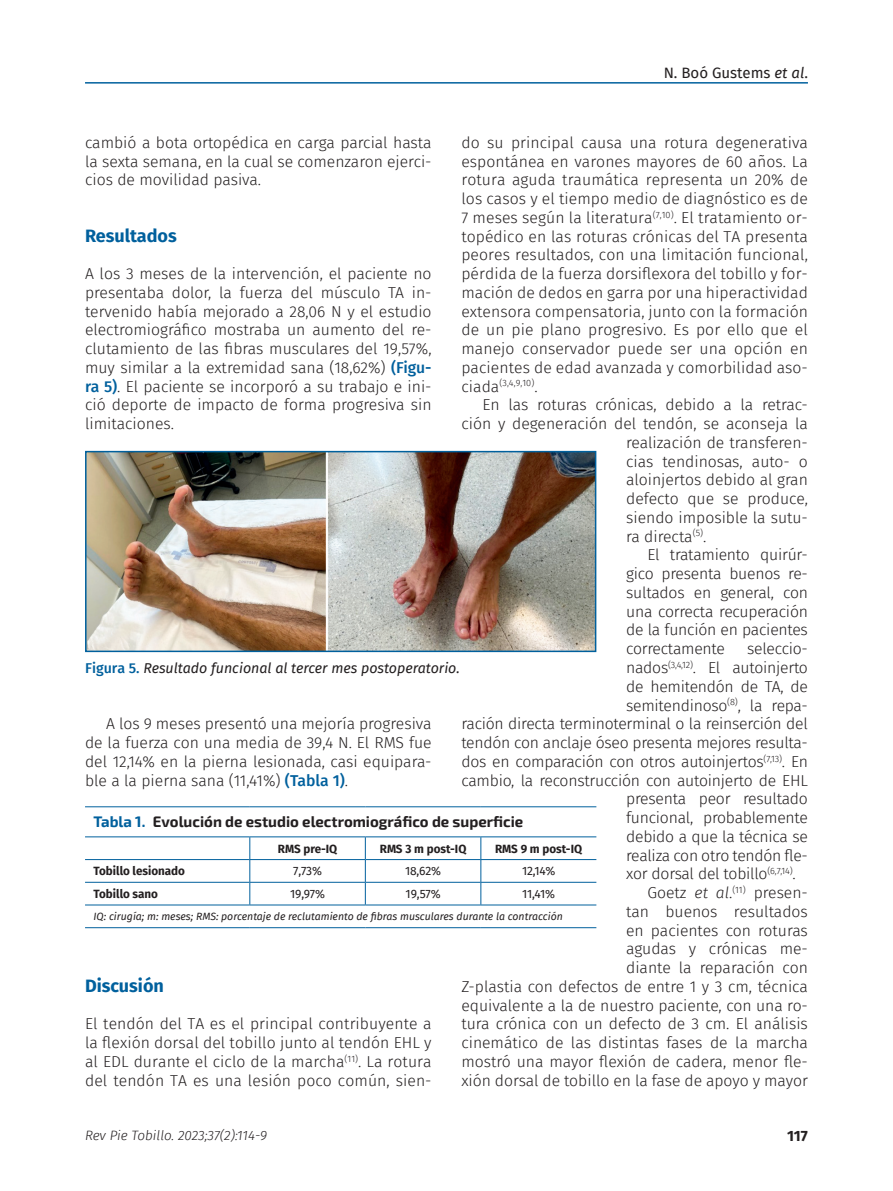
<style>
.page{position:relative;width:893px;height:1191px;background:#fff}
.page>*{position:absolute;margin:0;border:0;box-sizing:border-box;transform-origin:0 0}
.Ladillo{font:700 18px "Fira Sans FS";color:#00609d}
.Párrafo_general{font:15.75px/18.8px "Fira Sans Light FS";letter-spacing:-.01em;color:#231f20;text-align:justify}
.Primer_párrafo{font:15.75px/18.8px "Fira Sans Light FS";letter-spacing:.005em;color:#231f20;text-align:justify}
.Título_tabla{font:700 15px "Exo 2";color:#231f20}
.t1{font:15px "Fira Sans FS";color:#231f20}
.t2{font:700 15px "Fira Sans FS";color:#231f20}
.Pie_de_foto{font:italic 14.25px "Fira Sans FS";color:#231f20}
.t3{font:italic 300 13.5px "Fira Sans FS";color:#231f20}
.Nombre_columna_tabla{font:700 12px "Fira Sans FS";color:#231f20}
.Texto_tabla{font:12px "Fira Sans FS";letter-spacing:-.02em;color:#231f20}
.Anotaciones_tabla{font:italic 10.5px "Fira Sans FS";color:#231f20}
.Primer_párrafo-2{font:9.15px "Fira Sans Light FS";color:#231f20}
.s1{font-style:italic}
.s2{font-family:"Fira Sans FS";font-weight:500;color:#00609d}
.s3{font-size:15.75px}
.s4{font-family:"Fira Sans FS";font-weight:300;font-style:italic}
.s5{font-weight:500;font-style:normal;color:#00609d}
.s6{color:#00609d}
</style>
<div class="page">
<hr style="left:85px;top:82px;width:723px;height:2px;background:#00609d">
<img style="left:88px;top:454px;width:505px;height:195px">
<div style="left:85px;top:451px;width:511px;height:201px;border:2px solid #00609d"></div>
<svg style="left:85px;top:807px;width:511px;height:99px"></svg>
<hr style="left:250px;top:836px;width:115px;height:1px;background:#00609d">
<hr style="left:250px;top:859px;width:115px;height:1px;background:#00609d">
<hr style="left:250px;top:882px;width:115px;height:1px;background:#00609d">
<svg style="left:249px;top:837px;width:1px;height:67px"></svg>
<hr style="left:365px;top:836px;width:116px;height:1px;background:#00609d">
<svg style="left:365px;top:837px;width:1px;height:67px"></svg>
<svg style="left:480px;top:837px;width:1px;height:67px"></svg>
<hr style="left:481px;top:836px;width:115px;height:1px;background:#00609d">
<hr style="left:85px;top:806px;width:165px;height:1px;background:#00609d">
<hr style="left:250px;top:806px;width:115px;height:1px;background:#00609d">
<hr style="left:365px;top:806px;width:116px;height:1px;background:#00609d">
<hr style="left:481px;top:806px;width:115px;height:1px;background:#00609d">
<hr style="left:85px;top:836px;width:165px;height:1px;background:#00609d">
<hr style="left:85px;top:859px;width:165px;height:1px;background:#00609d">
<hr style="left:365px;top:859px;width:116px;height:1px;background:#00609d">
<hr style="left:481px;top:859px;width:115px;height:1px;background:#00609d">
<hr style="left:85px;top:882px;width:165px;height:1px;background:#00609d">
<hr style="left:365px;top:882px;width:116px;height:1px;background:#00609d">
<hr style="left:481px;top:882px;width:115px;height:1px;background:#00609d">
<hr style="left:85px;top:904px;width:165px;height:1px;background:#00609d">
<hr style="left:250px;top:904px;width:115px;height:1px;background:#00609d">
<hr style="left:365px;top:904px;width:116px;height:1px;background:#00609d">
<hr style="left:481px;top:904px;width:115px;height:1px;background:#00609d">
<hr style="left:85px;top:927px;width:165px;height:1px;background:#00609d">
<hr style="left:250px;top:927px;width:115px;height:1px;background:#00609d">
<hr style="left:365px;top:927px;width:116px;height:1px;background:#00609d">
<hr style="left:481px;top:927px;width:115px;height:1px;background:#00609d">
<p class="t1" style="left:664px;top:62px;width:146px">N. Boó Gustems <span class="s1">et al</span>.</p>
<p class="Párrafo_general" style="left:85px;top:133px;width:348px">cambió a bota ortopédica en carga parcial hasta la sexta semana, en la cual se comenzaron ejerci&shy;cios de movilidad pasiva.</p>
<p class="Ladillo" style="left:85px;top:221px;width:93px">Resultados</p>
<p class="Primer_párrafo" style="left:85px;top:264px;width:348px">A los 3 meses de la intervención, el paciente no presentaba dolor, la fuerza del músculo TA in&shy;tervenido había mejorado a 28,06 N y el estudio electromiográfico mostraba un aumento del re&shy;clutamiento de las fibras musculares del 19,57%, muy similar a la extremidad sana (18,62%) <span class="s2">(Figu&shy;ra 5)</span>. El paciente se incorporó a su trabajo e ini&shy;ció deporte de impacto de forma progresiva sin limitaciones.</p>
<p class="Primer_párrafo" style="left:461px;top:133px;width:348px">do su principal causa una rotura degenerativa espontánea en varones mayores de 60 años. La rotura aguda traumática representa un 20% de los casos y el tiempo medio de diagnóstico es de 7 meses según la literatura<sup>(7,10)</sup>. El tratamiento or&shy;topédico en las roturas crónicas del TA presenta peores resultados, con una limitación funcional, pérdida de la fuerza dorsiflexora del tobillo y for&shy;mación de dedos en garra por una hiperactividad extensora compensatoria, junto con la formación de un pie plano progresivo. Es por ello que el manejo conservador puede ser una opción en pacientes de edad avanzada y comorbilidad aso-</p>
<p class="Primer_párrafo-2" style="left:461px;top:377px;width:78px"><span class="s3">ciada</span>(3,4,9,10)<span class="s3">.</span></p>
<p class="Párrafo_general" style="left:483px;top:395px;width:327px">En las roturas crónicas, debido a la retrac-</p>
<p class="Párrafo_general" style="left:461px;top:414px;width:348px">ción y degeneración del tendón, se aconseja la</p>
<p class="Párrafo_general" style="left:626px;top:433px;width:183px">realización de transferen-</p>
<p class="Párrafo_general" style="left:626px;top:452px;width:183px">cias tendinosas, auto- o</p>
<p class="Párrafo_general" style="left:626px;top:470px;width:183px">aloinjertos debido al gran</p>
<p class="Párrafo_general" style="left:626px;top:489px;width:183px">defecto que se produce,</p>
<p class="Párrafo_general" style="left:626px;top:508px;width:183px">siendo imposible la sutu-</p>
<p class="Párrafo_general" style="left:626px;top:527px;width:82px">ra directa<sup>(5)</sup>.</p>
<p class="Párrafo_general" style="left:626px;top:545px;width:183px;text-indent:21px">El tratamiento quirúr&shy;gico presenta buenos re&shy;sultados en general, con una correcta recuperación de la función en pacientes correctamente</p>
<p class="Párrafo_general" style="left:747px;top:639px;width:62px">seleccio-</p>
<p class="Párrafo_general" style="left:626px;top:658px;width:183px">nados<sup>(3,4,12)</sup>. El autoinjerto</p>
<p class="Párrafo_general" style="left:626px;top:677px;width:183px">de hemitendón de TA, de</p>
<p class="Párrafo_general" style="left:626px;top:695px;width:183px">semitendinoso<sup>(8)</sup>, la repa-</p>
<p class="Párrafo_general" style="left:461px;top:714px;width:348px">ración directa terminoterminal o la reinserción del</p>
<p class="Párrafo_general" style="left:461px;top:733px;width:348px">tendón con anclaje óseo presenta mejores resulta-</p>
<p class="Párrafo_general" style="left:461px;top:752px;width:348px">dos en comparación con otros autoinjertos<sup>(7,13)</sup>. En</p>
<p class="Párrafo_general" style="left:461px;top:770px;width:348px">cambio, la reconstrucción con autoinjerto de EHL</p>
<p class="Párrafo_general" style="left:626px;top:789px;width:183px">presenta peor resultado</p>
<p class="Párrafo_general" style="left:626px;top:808px;width:183px">funcional, probablemente</p>
<p class="Párrafo_general" style="left:626px;top:827px;width:183px">debido a que la técnica se</p>
<p class="Párrafo_general" style="left:626px;top:845px;width:183px">realiza con otro tendón fle-</p>
<p class="Párrafo_general" style="left:626px;top:864px;width:171px">xor dorsal del tobillo<sup>(6,7,14)</sup>.</p>
<p class="Párrafo_general" style="left:461px;top:883px;width:348px;text-align:right">Goetz <span class="s4">et al</span>.<sup>(11)</sup> presen-<br>tan buenos resultados<br>en pacientes con roturas<br>agudas y crónicas me-<br>diante la reparación con<br>Z-plastia con defectos de entre 1 y 3 cm, técnica equivalente a la de nuestro paciente, con una ro&shy;tura crónica con un defecto de 3 cm. El análisis cinemático de las distintas fases de la marcha mostró una mayor flexión de cadera, menor fle&shy;xión dorsal de tobillo en la fase de apoyo y mayor</p>
<p class="Pie_de_foto" style="left:85px;top:658px;width:376px"><span class="s5">Figura 5.</span> Resultado funcional al tercer mes postoperatorio.</p>
<p class="Párrafo_general" style="left:85px;top:714px;width:348px;text-indent:21px">A los 9 meses presentó una mejoría progresiva de la fuerza con una media de 39,4 N. El RMS fue del 12,14% en la pierna lesionada, casi equipara&shy;ble a la pierna sana (11,41%) <span class="s2">(Tabla 1)</span>.</p>
<p class="Título_tabla" style="left:94px;top:812px;width:431px"><span class="s6">Tabla 1.</span> Evolución de estudio electromiográfico de superficie</p>
<p class="Nombre_columna_tabla" style="left:278px;top:839px;width:61px">RMS pre-IQ</p>
<p class="Nombre_columna_tabla" style="left:380px;top:839px;width:88px">RMS 3 m post-IQ</p>
<p class="Nombre_columna_tabla" style="left:495px;top:839px;width:89px">RMS 9 m post-IQ</p>
<p class="Nombre_columna_tabla" style="left:94px;top:862px;width:93px">Tobillo lesionado</p>
<p class="Texto_tabla" style="left:293px;top:863px;width:30px">7,73%</p>
<p class="Texto_tabla" style="left:405px;top:863px;width:38px">18,62%</p>
<p class="Texto_tabla" style="left:522px;top:863px;width:35px">12,14%</p>
<p class="Nombre_columna_tabla" style="left:94px;top:884px;width:66px">Tobillo sano</p>
<p class="Texto_tabla" style="left:290px;top:885px;width:36px">19,97%</p>
<p class="Texto_tabla" style="left:406px;top:885px;width:36px">19,57%</p>
<p class="Texto_tabla" style="left:522px;top:885px;width:34px">11,41%</p>
<p class="Anotaciones_tabla" style="left:94px;top:909px;width:471px">IQ: cirugía; m: meses; RMS: porcentaje de reclutamiento de fibras musculares durante la contracción</p>
<p class="Ladillo" style="left:85px;top:971px;width:80px">Discusión</p>
<p class="Primer_párrafo" style="left:85px;top:1014px;width:348px">El tendón del TA es el principal contribuyente a la flexión dorsal del tobillo junto al tendón EHL y al EDL durante el ciclo de la marcha<sup>(11)</sup>. La rotura del tendón TA es una lesión poco común, sien-</p>
<p class="t3" style="left:85px;top:1125px;width:184px">Rev Pie Tobillo. 2023;37(2):114-9</p>
<p class="t2" style="left:787px;top:1124px;width:22px">117</p>
</div>
